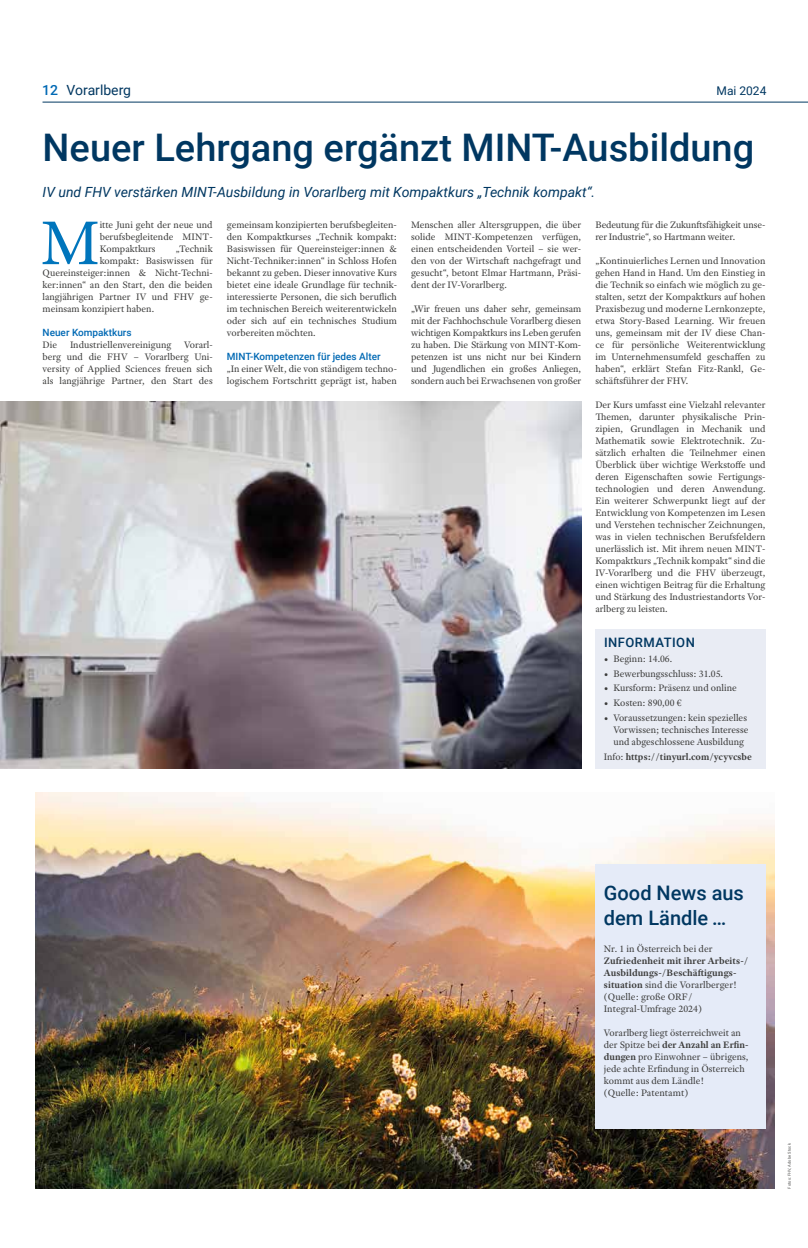
<style>
.page{position:relative;width:808px;height:1248px;background:#fff}
.page>*{position:absolute;margin:0;border:0;box-sizing:border-box;transform-origin:0 0}
.t1{font:65.8px "Adobe Text Pro";color:#0075bc}
.t2{font:500 38px "Roboto";color:#003761}
.t3{font:500 20px/25px "Roboto";color:#003761}
.t4{font:italic 14px "Roboto";color:#003761}
.t5{font:14px "Roboto";color:#003761}
.t6{font:500 13px "Roboto";letter-spacing:.035em;color:#003761}
.t7{font:12px "Roboto";color:#003761}
.t8{font:10px/12px "Adobe Text Pro";color:#3c3c3b;text-align:justify}
.t9{font:700 10px/12px "Adobe Text Pro";letter-spacing:.005em;color:#3c3c3b}
.t10{font:500 10px "Roboto";color:#0069b4}
.t11{font:4px "Roboto";letter-spacing:.02em;color:#575756}
.s1{font-weight:500;color:#0069b4}
.s2{font-weight:400}
.s3{font-weight:700}
</style>
<div class="page">
<hr style="left:43px;top:102px;width:765px;height:1px;background:#003761">
<div style="left:595px;top:628px;width:170px;height:140px;background:#e9ecf4"></div>
<img style="left:0;top:401px;width:581px;height:367px">
<img style="left:35px;top:792px;width:739px;height:396px">
<div style="left:595px;top:864px;width:170px;height:264px;background:#e5ebf8"></div>
<h3 class="t5" style="left:42px;top:81px;width:90px"><span class="s1">12</span> Vorarlberg</h3>
<p class="t7" style="left:716px;top:83px;width:51px">Mai 2024</p>
<h2 class="t2" style="left:43px;top:120px;width:713px">Neuer Lehrgang ergänzt MINT-Ausbildung</h2>
<h3 class="t4" style="left:43px;top:182px;width:554px">IV und FHV verstärken MINT-Ausbildung in Vorarlberg mit Kompaktkurs „Technik kompakt“.</h3>
<h1 class="t1" style="left:41px;top:201px;width:60px">M</h1>
<p class="t8" style="left:100px;top:219px;width:114px">itte Juni geht der neue und berufsbegleitende MINT-Kompaktkurs</p>
<p class="t8" style="left:411px;top:219px;width:172px">Menschen aller Altersgruppen, die über solide MINT-Kompetenzen verfügen, einen entscheidenden Vorteil – sie wer&shy;den von der Wirtschaft nachgefragt und gesucht“, betont Elmar Hartmann, Präsi&shy;dent der IV-Vorarlberg.</p>
<p class="t8" style="left:411px;top:303px;width:172px">„Wir freuen uns daher sehr, gemeinsam mit der Fachhochschule Vorarlberg diesen wichtigen Kompaktkurs ins Leben gerufen zu haben. Die Stärkung von MINT-Kom&shy;petenzen ist uns nicht nur bei Kindern und Jugendlichen ein großes Anliegen, sondern auch bei Erwachsenen von großer</p>
<p class="t8" style="left:595px;top:219px;width:172px">Bedeutung für die Zukunftsfähigkeit unse&shy;rer Industrie“, so Hartmann weiter.</p>
<p class="t8" style="left:595px;top:255px;width:172px">„Kontinuierliches Lernen und Innovation gehen Hand in Hand. Um den Einstieg in die Technik so einfach wie möglich zu ge&shy;stalten, setzt der Kompaktkurs auf hohen Praxisbezug und moderne Lernkonzepte, etwa Story-Based Learning. Wir freuen uns, gemeinsam mit der IV diese Chan&shy;ce für persönliche Weiterentwicklung im Unternehmensumfeld geschaffen zu haben“, erklärt Stefan Fitz-Rankl, Ge&shy;schäftsführer der FHV.</p>
<p class="t8" style="left:595px;top:399px;width:172px">Der Kurs umfasst eine Vielzahl relevanter Themen, darunter physikalische Prin&shy;zipien, Grundlagen in Mechanik und Mathematik sowie Elektrotechnik. Zu&shy;sätzlich erhalten die Teilnehmer einen Überblick über wichtige Werkstoffe und deren Eigenschaften sowie Fertigungs&shy;technologien und deren Anwendung.<br>Ein weiterer Schwerpunkt liegt auf der Entwicklung von Kompetenzen im Lesen und Verstehen technischer Zeichnungen, was in vielen technischen Berufsfeldern unerlässlich ist. Mit ihrem neuen MINT-Kompaktkurs „Technik kompakt“ sind die IV-Vorarlberg und die FHV überzeugt, einen wichtigen Beitrag für die Erhaltung und Stärkung des Industriestandorts Vor&shy;arlberg zu leisten.</p>
<p class="t8" style="left:227px;top:219px;width:172px">gemeinsam konzipierten berufsbegleiten&shy;den Kompaktkurses „Technik kompakt:<br>Basiswissen für Quereinsteiger:innen &amp; Nicht-Techniker:innen“ in Schloss Hofen bekannt zu geben. Dieser innovative Kurs bietet eine ideale Grundlage für technik&shy;interessierte Personen, die sich beruflich im technischen Bereich weiterentwickeln oder sich auf ein technisches Studium vorbereiten möchten.</p>
<p class="t10" style="left:227px;top:349px;width:155px">MINT-Kompetenzen für jedes Alter</p>
<p class="t8" style="left:227px;top:363px;width:172px">„In einer Welt, die von ständigem techno&shy;logischem Fortschritt geprägt ist, haben</p>
<p class="t8" style="left:176px;top:243px;width:38px">„Technik</p>
<p class="t8" style="left:100px;top:255px;width:115px">kompakt: Basiswissen für</p>
<p class="t8" style="left:43px;top:267px;width:172px">Quereinsteiger:innen &amp; Nicht-Techni-</p>
<p class="t8" style="left:43px;top:279px;width:172px">ker:innen“ an den Start, den die beiden</p>
<p class="t8" style="left:43px;top:291px;width:172px">langjährigen Partner IV und FHV ge-</p>
<p class="t8" style="left:43px;top:303px;width:113px">meinsam konzipiert haben.</p>
<p class="t10" style="left:43px;top:325px;width:91px">Neuer Kompaktkurs</p>
<p class="t8" style="left:43px;top:339px;width:16px">Die</p>
<p class="t8" style="left:70px;top:339px;width:103px">Industriellenvereinigung</p>
<p class="t8" style="left:43px;top:339px;width:172px;text-indent:141px">Vorarl&shy;berg und die FHV – Vorarlberg Uni&shy;versity of Applied Sciences freuen sich als langjährige Partner, den Start des</p>
<h3 class="t6" style="left:604px;top:633px;width:92px">INFORMATION</h3>
<p class="t8" style="left:604px;top:652px;width:70px">• Beginn: 14.06.</p>
<p class="t8" style="left:604px;top:667px;width:121px">• Bewerbungsschluss: 31.05.</p>
<p class="t8" style="left:604px;top:682px;width:134px">• Kursform: Präsenz und online</p>
<p class="t8" style="left:604px;top:696px;width:79px">• Kosten: 890,00 €</p>
<p class="t8" style="left:613px;top:711px;width:136px;text-align:left;text-indent:-10px">• Voraussetzungen: kein spezielles<br>Vorwissen; technisches Interesse und abgeschlossene Ausbildung</p>
<p class="t9" style="left:604px;top:750px;width:149px"><span class="s2">Info:</span> https://tinyurl.com/ycyvcsbe</p>
<h3 class="t3" style="left:604px;top:880px;width:141px">Good News aus dem Ländle …</h3>
<p class="t8" style="left:604px;top:942px;width:110px">Nr. 1 in Österreich bei der</p>
<p class="t9" style="left:604px;top:954px;width:146px">Zufriedenheit mit ihrer Arbeits-/<br>Ausbildungs-/Beschäftigungs&shy;situation <span class="s2">sind die Vorarlberger! (Quelle: große ORF/<br>Integral-Umfrage 2024)</span></p>
<p class="t8" style="left:604px;top:1026px;width:146px;text-align:left">Vorarlberg liegt österreichweit an der Spitze bei <span class="s3">der Anzahl an Erfin&shy;dungen</span> pro Einwohner – übrigens, jede achte Erfindung in Österreich kommt aus dem Ländle!<br>(Quelle: Patentamt)</p>
<p class="t11" style="left:787px;top:1188px;width:47px;rotate:-90deg">Fotos: FHV, Adobe Stock</p>
</div>
